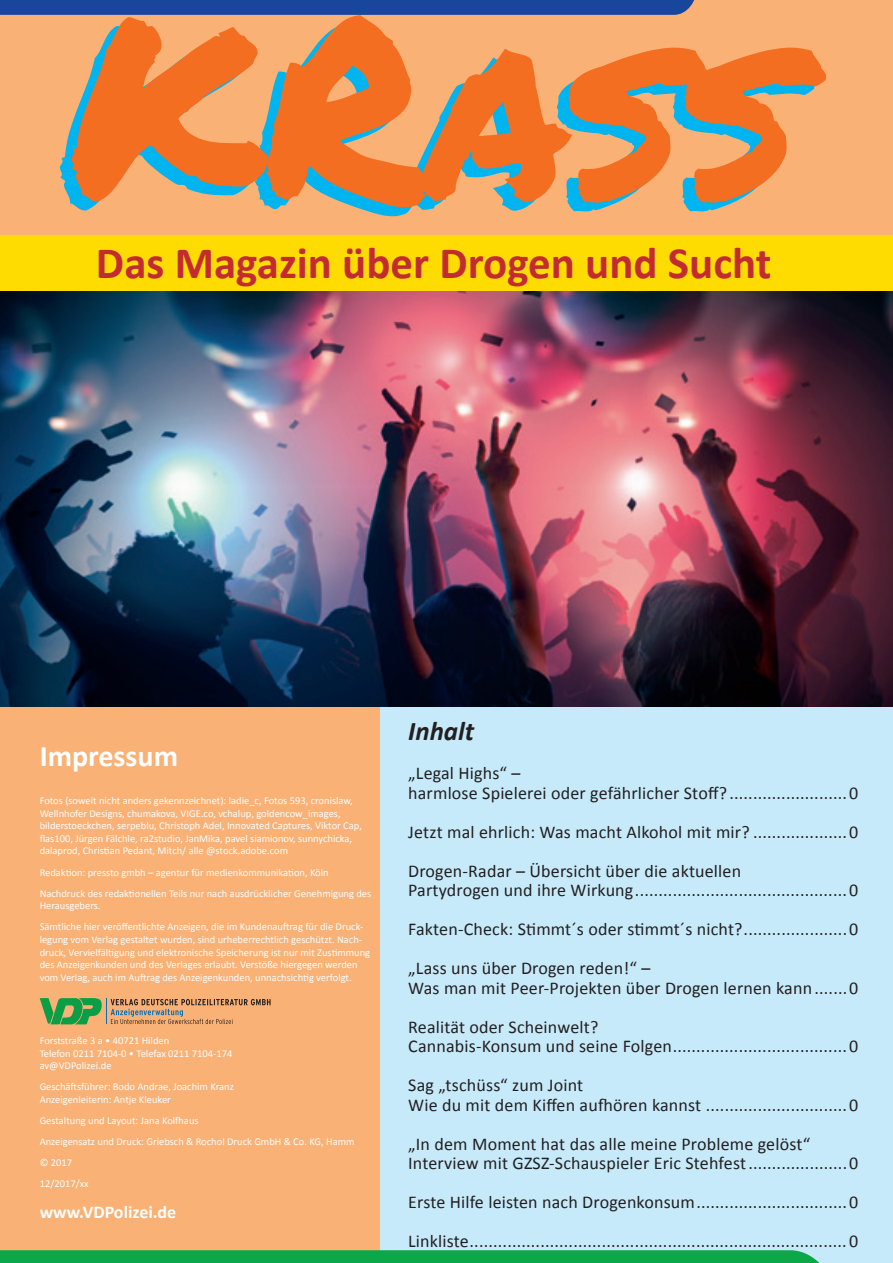
<style>
.page{position:relative;width:893px;height:1263px;background:#fff}
.page>*{position:absolute;margin:0;border:0;box-sizing:border-box;transform-origin:0 0}
.t1{font:700 45px "Calibri";color:#c22b30}
.t2{font:700 30px "Calibri";color:#fff}
.t3{font:italic 700 27px "Calibri";color:#231f20}
.t4{font:18px/39px "Calibri";letter-spacing:.01em;color:#231f20}
.t5{font:700 18px "Calibri";color:#fff}
.t6{font:10.5px/12.6px "Calibri";color:#fff}
</style>
<div class="page">
<div style="left:0;top:0;width:893px;height:242px;background:#fab175"></div>
<div style="left:0;top:241px;width:893px;height:1022px;background:#c6eafa"></div>
<div style="left:0;top:676px;width:379px;height:587px;background:#fab175"></div>
<svg style="left:40px;top:998px;width:231px;height:26px"></svg>
<img style="left:0;top:291px;width:893px;height:416px">
<div style="left:0;top:235px;width:893px;height:56px;background:#ffdc01"></div>
<svg style="left:60px;top:127px;width:659px;height:90px"></svg>
<svg style="left:71px;top:15px;width:755px;height:193px"></svg>
<svg style="left:0;top:0;width:695px;height:15px;background:#1b479c"></svg>
<svg style="left:0;top:1250px;width:819px;height:13px;background:#11a84d"></svg>
<h1 class="t1" style="left:96px;top:235px;width:677px">Das Magazin über Drogen und Sucht</h1>
<h2 class="t2" style="left:40px;top:737px;width:140px">Impressum</h2>
<p class="t6" style="left:40px;top:794px;width:324px">Fotos (soweit nicht anders gekennzeichnet): ladie_c, Fotos 593, cronislaw, Wellnhofer Designs, chumakova, VIGE.co, vchalup, goldencow_images, bilderstoeckchen, serpeblu, Christoph Adel, Innovated Captures, Viktor Cap, flas100, Jürgen Fälchle, ra2studio, JanMika, pavel siamionov, sunnychicka, dalaprod, Christian Pedant, Mitch/ alle @stock.adobe.com</p>
<p class="t6" style="left:40px;top:861px;width:333px;line-height:21.1px">Redaktion: pressto gmbh – agentur für medienkommunikation, Köln<br>Nachdruck des redaktionellen Teils nur nach ausdrücklicher Genehmigung des</p>
<p class="t6" style="left:40px;top:895px;width:325px;line-height:21.1px">Herausgebers.<br>Sämtliche hier veröffentlichte Anzeigen, die im Kundenauftrag für die Druck-</p>
<p class="t6" style="left:40px;top:933px;width:332px">legung vom Verlag gestaltet wurden, sind urheberrechtlich geschützt. Nach&shy;druck, Vervielfältigung und elektronische Speicherung ist nur mit Zustimmung des Anzeigenkunden und des Verlages erlaubt. Verstöße hiergegen werden vom Verlag, auch im Auftrag des Anzeigenkunden, unnachsichtig verfolgt.</p>
<p class="t6" style="left:40px;top:1034px;width:194px">Forststraße 3 a • 40721 Hilden<br>Telefon 0211 7104-0 • Telefax 0211 7104-174 av@VDPolizei.de</p>
<p class="t6" style="left:40px;top:1080px;width:196px">Geschäftsführer: Bodo Andrae, Joachim Kranz<br>Anzeigenleiterin: Antje Kleuker</p>
<p class="t6" style="left:40px;top:1109px;width:316px;line-height:21.1px">Gestaltung und Layout: Jana Kolfhaus<br>Anzeigensatz und Druck: Griebsch &amp; Rochol Druck GmbH &amp; Co. KG, Hamm © 2017<br>12/2017/xx</p>
<h3 class="t5" style="left:40px;top:1200px;width:138px">www.VDPolizei.de</h3>
<h3 class="t3" style="left:408px;top:714px;width:67px">Inhalt</h3>
<h3 class="t4" style="left:408px;top:763px;width:451px;line-height:19.5px">„Legal Highs“ –<br>harmlose Spielerei oder gefährlicher Stoff? .........................0</h3>
<h3 class="t4" style="left:408px;top:811px;width:451px">Jetzt mal ehrlich: Was macht Alkohol mit mir? ....................0<br>Drogen-Radar – Übersicht über die aktuellen</h3>
<h3 class="t4" style="left:408px;top:870px;width:451px;text-align:justify">Partydrogen und ihre Wirkung .............................................0<br>Fakten-Check: Stimmt´s oder stimmt´s nicht? ......................0 „Lass uns über Drogen reden!“ –</h3>
<h3 class="t4" style="left:408px;top:967px;width:451px">Was man mit Peer-Projekten über Drogen lernen kann .......0<br>Realität oder Scheinwelt?</h3>
<h3 class="t4" style="left:408px;top:1026px;width:451px">Cannabis-Konsum und seine Folgen .....................................0<br>Sag „tschüss“ zum Joint</h3>
<h3 class="t4" style="left:408px;top:1084px;width:451px">Wie du mit dem Kiffen aufhören kannst ..............................0 „In dem Moment hat das alle meine Probleme gelöst“</h3>
<p class="t4" style="left:408px;top:1143px;width:451px;text-align:justify">Interview mit GZSZ-Schauspieler Eric Stehfest .....................0<br>Erste Hilfe leisten nach Drogenkonsum ................................0<br>Linkliste ................................................................................ 0</p>
</div>
